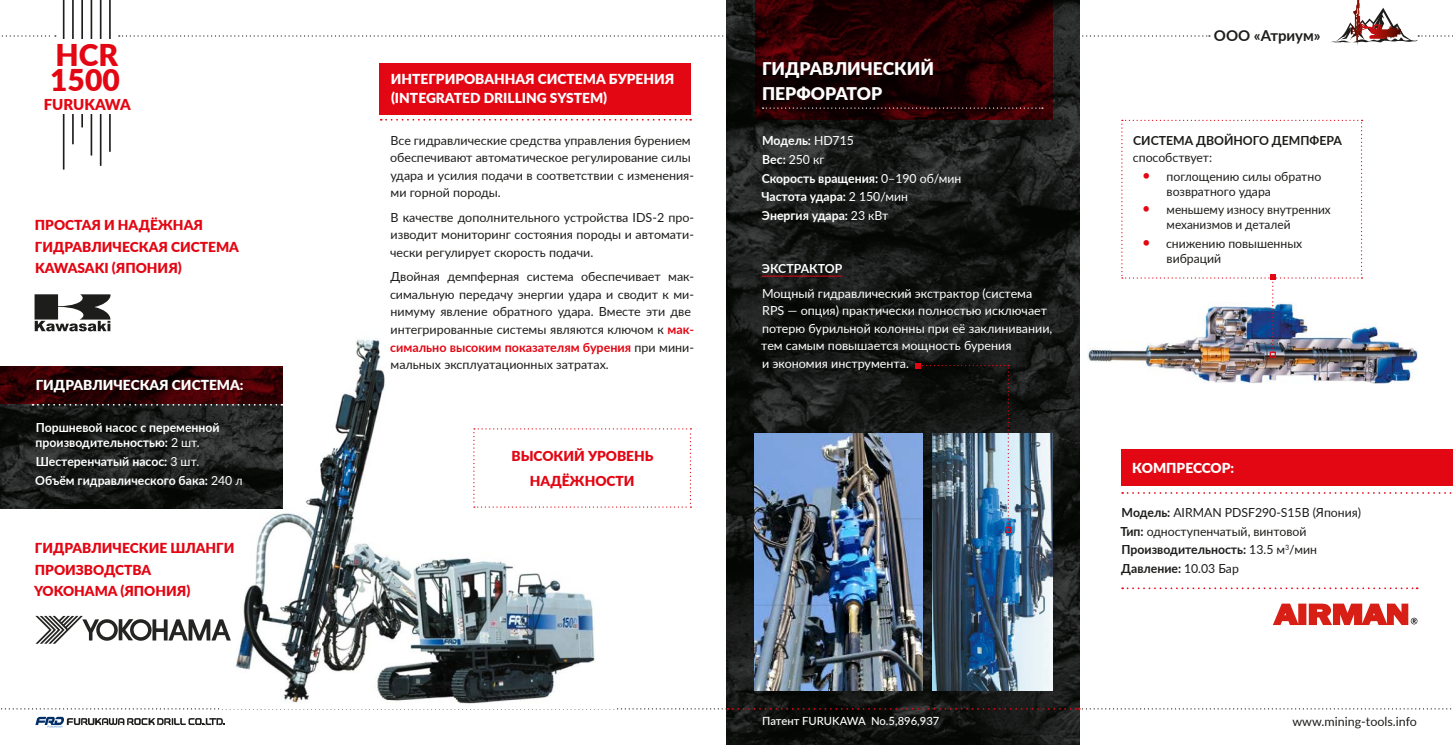
<style>
.page{position:relative;width:1453px;height:745px;background:#fff}
.page>*{position:absolute;margin:0;border:0;box-sizing:border-box;transform-origin:0 0}
.t1{font:900 30px/24.8px "Lato";color:#e30613}
.t2{font:900 17.5px/24.8px "Lato";color:#fff}
.t3{font:700 15px "Lato";color:#1d1d1b}
.t4{font:900 15px "Lato";color:#e30613}
.t5{font:900 13.75px/21.2px "Lato";color:#e30613}
.t6{font:900 13.75px/18.8px "Lato";color:#fff}
.t7{font:12.5px/17.5px "Lato";color:#1d1d1b}
.t8{font:700 12.5px/18.8px "Lato";color:#fff}
.t9{font:12.5px/17.5px "Lato";color:#fff}
.t10{font:12.5px/15px "Lato";color:#1d1d1b;scale:.95 1}
.t11{font:700 12.5px "Lato";color:#1d1d1b}
.t12{font:500 11.25px "Lato";color:#fff}
.s1{font-weight:400}
.s2{font-weight:700;color:#e30613}
.s3{font-size:15px;color:#e30613}
.s4{font-weight:700}
</style>
<div class="page">
<svg style="left:119px;top:35px;width:1091px;height:2px"></svg>
<svg style="left:1px;top:35px;width:55px;height:2px"></svg>
<svg style="left:1331px;top:0;width:122px;height:46px"></svg>
<hr style="left:63px;top:0;width:1px;height:169px;background:#1d1d1b">
<hr style="left:72px;top:0;width:2px;height:144px;background:#1d1d1b">
<hr style="left:81px;top:0;width:2px;height:127px;background:#1d1d1b">
<hr style="left:91px;top:0;width:1px;height:155px;background:#1d1d1b">
<hr style="left:100px;top:0;width:1px;height:166px;background:#1d1d1b">
<hr style="left:109px;top:0;width:2px;height:152px;background:#1d1d1b">
<div style="left:28px;top:40px;width:117px;height:74px;background:#fff"></div>
<svg style="left:35px;top:716px;width:189px;height:11px"></svg>
<img style="left:1088px;top:326px;width:330px;height:57px">
<img style="left:220px;top:339px;width:394px;height:365px">
<img style="left:0;top:403px;width:282px;height:105px">
<svg style="left:0;top:366px;width:282px;height:37px;background:#310003"></svg>
<svg style="left:33px;top:403px;width:249px;height:2px"></svg>
<img style="left:726px;top:0;width:354px;height:744px">
<svg style="left:754px;top:0;width:298px;height:120px;background:#240002"></svg>
<svg style="left:1px;top:707px;width:1451px;height:2px"></svg>
<svg style="left:762px;top:107px;width:281px;height:2px"></svg>
<hr style="left:762px;top:275px;width:80px;height:1px;background:#e30613">
<svg style="left:473px;top:428px;width:218px;height:79px"></svg>
<div style="left:1121px;top:449px;width:332px;height:36px;background:#e30613"></div>
<svg style="left:1122px;top:492px;width:330px;height:1px"></svg>
<svg style="left:1122px;top:587px;width:295px;height:1px"></svg>
<svg style="left:35px;top:294px;width:75px;height:37px"></svg>
<svg style="left:35px;top:615px;width:196px;height:28px"></svg>
<div style="left:1269px;top:351px;width:7px;height:6px;border:1px solid #e30613"></div>
<svg style="left:1121px;top:120px;width:241px;height:232px"></svg>
<svg style="left:1273px;top:603px;width:144px;height:21px"></svg>
<img style="left:754px;top:433px;width:169px;height:257px">
<img style="left:932px;top:433px;width:120px;height:257px">
<svg style="left:915px;top:363px;width:96px;height:169px;background:#3e4d59"></svg>
<div style="left:380px;top:63px;width:311px;height:51px;background:#e30613"></div>
<svg style="left:381px;top:119px;width:310px;height:1px"></svg>
<h1 class="t1" style="left:50px;top:41px;width:71px">HCR<br>1500</h1>
<p class="t4" style="left:44px;top:93px;width:89px">FURUKAWA</p>
<p class="t5" style="left:35px;top:214px;width:206px">ПРОСТАЯ И НАДЁЖНАЯ<br>ГИДРАВЛИЧЕСКАЯ СИСТЕМА<br>KAWASAKI (ЯПОНИЯ)</p>
<p class="t6" style="left:36px;top:374px;width:209px">ГИДРАВЛИЧЕСКАЯ СИСТЕМА:</p>
<p class="t8" style="left:36px;top:418px;width:185px;line-height:15.2px">Поршневой насос с переменной производительностью: <span class="s1">2 шт.</span></p>
<p class="t8" style="left:35px;top:451px;width:209px">Шестеренчатый насос: <span class="s1">3 шт.<br></span>Объём гидравлического бака: <span class="s1">240 л</span></p>
<p class="t5" style="left:34px;top:536px;width:202px">ГИДРАВЛИЧЕСКИЕ ШЛАНГИ<br>ПРОИЗВОДСТВА<br>YOKOHAMA (ЯПОНИЯ)</p>
<p class="t6" style="left:391px;top:69px;width:285px">ИНТЕГРИРОВАННАЯ СИСТЕМА БУРЕНИЯ (INTEGRATED DRILLING SYSTEM)</p>
<p class="t7" style="left:390px;top:131px;width:306px">Все гидравлические средства управления бурением обеспечивают автоматическое регулирование силы удара и усилия подачи в соответствии с изменения&shy;ми горной породы.</p>
<p class="t7" style="left:390px;top:208px;width:306px;text-align:justify">В качестве дополнительного устройства IDS-2 про&shy;изводит мониторинг состояния породы и автомати&shy;чески регулирует скорость подачи.</p>
<p class="t7" style="left:390px;top:267px;width:306px">Двойная демпферная система обеспечивает мак&shy;симальную передачу энергии удара и сводит к ми&shy;нимуму явление обратного удара. Вместе эти две интегрированные системы являются ключом к <span class="s2">мак&shy;симально высоким показателям бурения</span> при мини&shy;мальных эксплуатационных затратах.</p>
<p class="t5" style="left:511px;top:443px;width:143px;line-height:24.8px;text-align:center">ВЫСОКИЙ УРОВЕНЬ<br>НАДЁЖНОСТИ</p>
<h2 class="t2" style="left:762px;top:56px;width:173px">ГИДРАВЛИЧЕСКИЙ<br>ПЕРФОРАТОР</h2>
<p class="t8" style="left:761px;top:130px;width:202px">Модель: <span class="s1">HD715<br></span>Вес: <span class="s1">250 кг<br></span>Скорость вращения: <span class="s1">0–190 об/мин<br></span>Частота удара: <span class="s1">2 150/мин<br></span>Энергия удара: <span class="s1">23 кВт</span></p>
<p class="t8" style="left:762px;top:258px;width:82px">ЭКСТРАКТОР</p>
<p class="t9" style="left:761px;top:284px;width:293px">Мощный гидравлический экстрактор (система RPS — опция) практически полностью исключает потерю бурильной колонны при её заклинивании, тем самым повышается мощность бурения<br>и экономия инструмента.</p>
<p class="t12" style="left:762px;top:712px;width:179px">Патент FURUKAWA No.5,896,937</p>
<p class="t3" style="left:1214px;top:24px;width:108px">ООО «Атриум»</p>
<p class="t11" style="left:1133px;top:131px;width:210px">СИСТЕМА ДВОЙНОГО ДЕМПФЕРА</p>
<p class="t7" style="left:1133px;top:148px;width:81px">способствует:</p>
<p class="t7" style="left:1166px;top:168px;width:156px;line-height:15px;text-indent:-25px"><span class="s3">•</span> поглощению силы обратно возвратного удара</p>
<p class="t10" style="left:1166px;top:201px;width:174px;text-indent:-25px"><span class="s3">•</span> меньшему износу внутренних механизмов и деталей</p>
<p class="t7" style="left:1166px;top:235px;width:137px;line-height:15px;text-indent:-25px"><span class="s3">•</span> снижению повышенных вибраций</p>
<p class="t6" style="left:1132px;top:457px;width:103px">КОМПРЕССОР:</p>
<p class="t7" style="left:1120px;top:502px;width:242px;line-height:18.5px"><span class="s4">Модель:</span> AIRMAN PDSF290-S15B (Япония)<br><span class="s4">Тип:</span> одноступенчатый, винтовой<br><span class="s4">Производительность:</span> 13.5 м<sup>3</sup>/мин<br><span class="s4">Давление:</span> 10.03 Бар</p>
<p class="t7" style="left:1292px;top:711px;width:126px">www.mining-tools.info</p>
</div>
